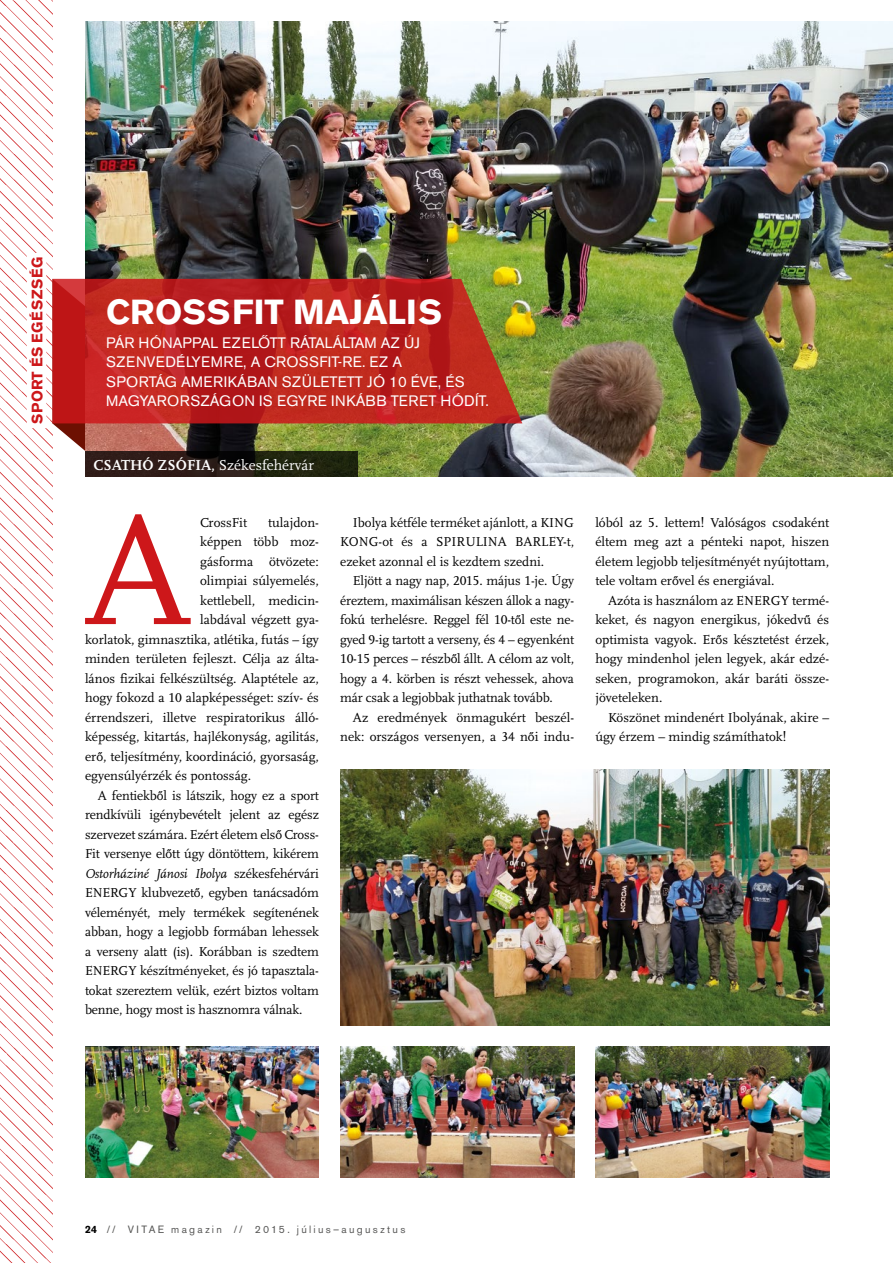
<style>
.page{position:relative;width:893px;height:1263px;background:#fff}
.page>*{position:absolute;margin:0;border:0;box-sizing:border-box;transform-origin:0 0}
.t1{font:161.25px "Scala CELF";color:#cd171a}
.t2{font:700 34.5px "Akzidenz Grotesk BECE";color:#fff}
.t3{font:15px/19.5px "Akzidenz Grotesk BECE";color:#fff}
.t4{font:15px "Scala CELF";color:#fff}
.t5{font:700 15px "Akzidenz Grotesk BECE";letter-spacing:.04em;color:#cd171a}
.t6{font:13.5px/19.5px "Scala CELF";color:#000;text-align:justify}
.t7{font:italic 13.5px "Scala Pro";letter-spacing:-.01em;color:#000}
.t8{font:10.5px "Akzidenz Grotesk BECE";letter-spacing:.22em;color:#575756}
.s1{font-weight:700}
.s2{font-family:"Scala CELF";font-style:normal}
.s3{font-weight:700;color:#000}
</style>
<div class="page">
<img style="left:0;top:0;width:52px;height:1263px">
<img style="left:85px;top:21px;width:808px;height:455px">
<div style="left:27px;top:253px;width:19px;height:175px;background:#fff"></div>
<svg style="left:52px;top:423px;width:33px;height:28px"></svg>
<svg style="left:52px;top:279px;width:470px;height:144px;background:#ba2a1f"></svg>
<svg style="left:85px;top:451px;width:272px;height:25px;background:#241c12"></svg>
<img style="left:85px;top:1046px;width:234px;height:132px">
<img style="left:340px;top:1046px;width:234px;height:132px">
<img style="left:595px;top:1046px;width:234px;height:132px">
<img style="left:340px;top:770px;width:489px;height:255px">
<p class="t5" style="left:29px;top:424px;width:168px;rotate:-90deg">SPORT ÉS EGÉSZSÉG</p>
<h2 class="t2" style="left:106px;top:292px;width:337px">CROSSFIT MAJÁLIS</h2>
<p class="t3" style="left:106px;top:333px;width:384px">PÁR HÓNAPPAL EZELŐTT RÁTALÁLTAM AZ ÚJ SZENVEDÉLYEMRE, A CROSSFIT-RE. EZ A<br>SPORTÁG AMERIKÁBAN SZÜLETETT JÓ 10 ÉVE, ÉS MAGYARORSZÁGON IS EGYRE INKÁBB TERET HÓDÍT.</p>
<p class="t4" style="left:94px;top:456px;width:222px"><span class="s1">CSATHÓ ZSÓFIA,</span> Székesfehérvár</p>
<h1 class="t1" style="left:84px;top:475px;width:110px">A</h1>
<p class="t6" style="left:200px;top:512px;width:48px">CrossFit</p>
<p class="t6" style="left:268px;top:512px;width:52px">tulajdon-</p>
<p class="t6" style="left:200px;top:532px;width:120px">képpen több moz-</p>
<p class="t6" style="left:200px;top:551px;width:120px">gásforma ötvözete:</p>
<p class="t6" style="left:200px;top:571px;width:120px">olimpiai súlyemelés,</p>
<p class="t6" style="left:200px;top:590px;width:120px">kettlebell, medicin-</p>
<p class="t6" style="left:200px;top:610px;width:120px">labdával végzett gya-</p>
<p class="t6" style="left:85px;top:629px;width:235px">korlatok, gimnasztika, atlétika, futás – így</p>
<p class="t6" style="left:85px;top:649px;width:235px">minden területen fejleszt. Célja az álta-</p>
<p class="t6" style="left:85px;top:668px;width:235px">lános fizikai felkészültség. Alaptétele az,</p>
<p class="t6" style="left:85px;top:688px;width:235px">hogy fokozd a 10 alapképességet: szív- és</p>
<p class="t6" style="left:85px;top:707px;width:235px">érrendszeri, illetve respiratorikus álló-</p>
<p class="t6" style="left:85px;top:727px;width:235px">képesség, kitartás, hajlékonyság, agilitás,</p>
<p class="t6" style="left:85px;top:746px;width:235px">erő, teljesítmény, koordináció, gyorsaság,</p>
<p class="t6" style="left:85px;top:766px;width:167px">egyensúlyérzék és pontosság.</p>
<p class="t6" style="left:98px;top:785px;width:223px">A fentiekből is látszik, hogy ez a sport</p>
<p class="t6" style="left:85px;top:805px;width:235px">rendkívüli igénybevételt jelent az egész</p>
<p class="t6" style="left:85px;top:824px;width:235px">szervezet számára. Ezért életem első Cross-</p>
<p class="t6" style="left:85px;top:844px;width:235px">Fit versenye előtt úgy döntöttem, kikérem</p>
<p class="t7" style="left:85px;top:865px;width:235px">Ostorháziné Jánosi Ibolya <span class="s2">székesfehérvári</span></p>
<p class="t6" style="left:85px;top:883px;width:235px">ENERGY klubvezető, egyben tanácsadóm véleményét, mely termékek segítenének abban, hogy a legjobb formában lehessek a verseny alatt (is). Korábban is szedtem ENERGY készítményeket, és jó tapasztala&shy;tokat szereztem velük, ezért biztos voltam benne, hogy most is hasznomra válnak.</p>
<p class="t6" style="left:340px;top:512px;width:235px;text-indent:13px">Ibolya kétféle terméket ajánlott, a KING KONG-ot és a SPIRULINA BARLEY-t, ezeket azonnal el is kezdtem szedni.</p>
<p class="t6" style="left:340px;top:571px;width:235px;text-indent:13px">Eljött a nagy nap, 2015. május 1-je. Úgy éreztem, maximálisan készen állok a nagy&shy;fokú terhelésre. Reggel fél 10-től este ne&shy;gyed 9-ig tartott a verseny, és 4 – egyenként 10-15 perces – részből állt. A célom az volt, hogy a 4. körben is részt vehessek, ahova már csak a legjobbak juthatnak tovább.</p>
<p class="t6" style="left:340px;top:707px;width:235px;text-align:right">Az eredmények önmagukért beszél&shy;nek: országos versenyen, a 34 női indu-</p>
<p class="t6" style="left:595px;top:512px;width:235px">lóból az 5. lettem! Valóságos csodaként éltem meg azt a pénteki napot, hiszen életem legjobb teljesítményét nyújtottam, tele voltam erővel és energiával.</p>
<p class="t6" style="left:595px;top:590px;width:235px;text-indent:13px">Azóta is használom az ENERGY termé&shy;keket, és nagyon energikus, jókedvű és optimista vagyok. Erős késztetést érzek, hogy mindenhol jelen legyek, akár edzé&shy;seken, programokon, akár baráti össze&shy;jöveteleken.</p>
<p class="t6" style="left:595px;top:707px;width:235px;text-indent:13px">Köszönet mindenért Ibolyának, akire – úgy érzem – mindig számíthatok!</p>
<p class="t8" style="left:85px;top:1223px;width:322px"><span class="s3">24</span> // VITAE magazin // 2015. július–augusztus</p>
</div>
